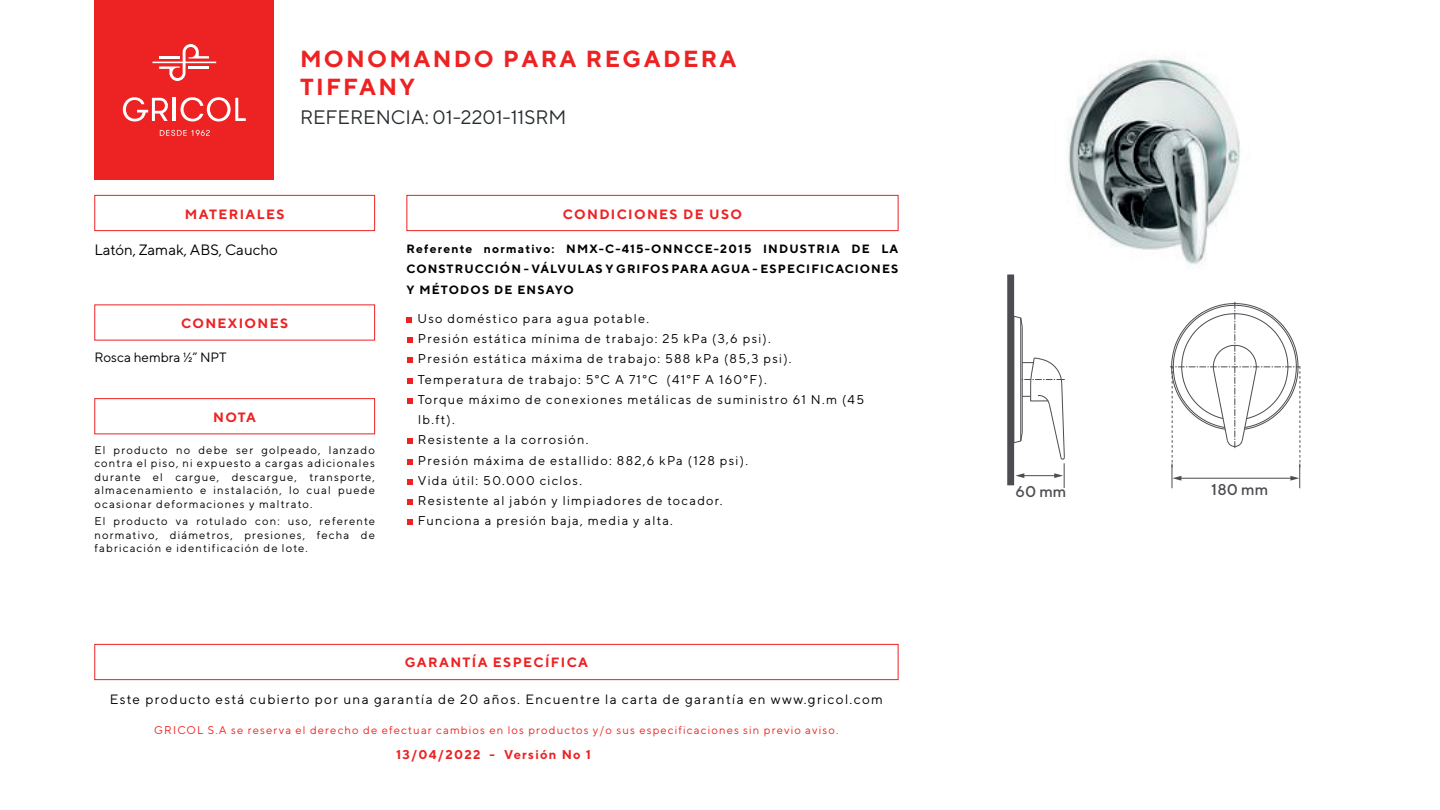
<style>
.page{position:relative;width:1440px;height:810px;background:#fff}
.page>*{position:absolute;margin:0;border:0;box-sizing:border-box;transform-origin:0 0}
.t1{font:700 23.25px/27.9px "TT Norms";letter-spacing:.1em;color:#ed2223}
.t2{font:19.5px "TT Norms";color:#292d2f}
.t3{font:500 15.67px "TT Norms";color:#4c4c51}
.t4{font:15px "TT Norms";color:#000001}
.t5{font:13.5px "TT Norms";letter-spacing:.1em;color:#000001}
.t6{font:700 13.5px "TT Norms";letter-spacing:.1em;color:#ed2223}
.t7{font:13.5px "TT Norms";color:#000001}
.t8{font:12.75px/20.2px "TT Norms";letter-spacing:.1em;color:#000001}
.t9{font:700 12.75px "TT Norms";letter-spacing:.1em;color:#ed2223}
.t10{font:700 12px/20.2px "TT Norms";letter-spacing:.09em;color:#000001;text-align:justify}
.t11{font:11.25px/13.5px "TT Norms";letter-spacing:.1em;color:#000001;text-align:justify}
.t12{font:11.25px "TT Norms";letter-spacing:.1em;color:#ed2323}
</style>
<div class="page">
<div style="left:94px;top:0;width:180px;height:180px;background:#ed2323"></div>
<svg style="left:152px;top:44px;width:64px;height:37px"></svg>
<svg style="left:123px;top:97px;width:45px;height:24px"></svg>
<hr style="left:173px;top:98px;width:3px;height:23px;background:#fff">
<svg style="left:181px;top:97px;width:65px;height:24px"></svg>
<svg style="left:160px;top:130px;width:50px;height:6px"></svg>
<div style="left:94px;top:195px;width:281px;height:36px;border:1px solid #ed2223"></div>
<div style="left:94px;top:644px;width:804px;height:36px;border:1px solid #ed2223"></div>
<div style="left:406px;top:195px;width:492px;height:36px;border:1px solid #ed2223"></div>
<div style="left:94px;top:398px;width:281px;height:36px;border:1px solid #ed2223"></div>
<svg style="left:1170px;top:302px;width:131px;height:186px"></svg>
<hr style="left:1022px;top:326px;width:1px;height:107px;background:#4c4c51">
<svg style="left:1014px;top:315px;width:9px;height:12px"></svg>
<hr style="left:1020px;top:318px;width:1px;height:123px;background:#4c4c51">
<svg style="left:1013px;top:357px;width:52px;height:131px"></svg>
<div style="left:1008px;top:275px;width:6px;height:210px;background:#4c4c51"></div>
<div style="left:1007px;top:275px;width:7px;height:210px;border:1px solid #4c4c51"></div>
<img style="left:1067px;top:58px;width:173px;height:207px">
<svg style="left:406px;top:317px;width:6px;height:6px"></svg>
<svg style="left:407px;top:337px;width:6px;height:6px"></svg>
<svg style="left:407px;top:358px;width:6px;height:5px"></svg>
<svg style="left:407px;top:378px;width:6px;height:6px"></svg>
<svg style="left:407px;top:398px;width:6px;height:6px"></svg>
<svg style="left:407px;top:439px;width:6px;height:5px"></svg>
<svg style="left:407px;top:459px;width:6px;height:6px"></svg>
<svg style="left:407px;top:479px;width:6px;height:6px"></svg>
<svg style="left:407px;top:499px;width:6px;height:6px"></svg>
<svg style="left:407px;top:520px;width:6px;height:5px"></svg>
<h1 class="t1" style="left:300px;top:44px;width:438px">MONOMANDO PARA REGADERA<br>TIFFANY</h1>
<h2 class="t2" style="left:300px;top:106px;width:268px">REFERENCIA: 01-2201-11SRM</h2>
<p class="t6" style="left:185px;top:206px;width:101px">MATERIALES</p>
<p class="t4" style="left:94px;top:240px;width:185px">Latón, Zamak, ABS, Caucho</p>
<p class="t6" style="left:563px;top:206px;width:181px">CONDICIONES DE USO</p>
<p class="t10" style="left:406px;top:238px;width:493px">Referente normativo: NMX-C-415-ONNCCE-2015 INDUSTRIA DE LA CONSTRUCCIÓN - VÁLVULAS Y GRIFOS PARA AGUA - ESPECIFICACIONES Y MÉTODOS DE ENSAYO</p>
<p class="t6" style="left:181px;top:315px;width:108px">CONEXIONES</p>
<p class="t7" style="left:94px;top:349px;width:134px">Rosca hembra ½” NPT</p>
<p class="t6" style="left:213px;top:409px;width:44px">NOTA</p>
<p class="t11" style="left:94px;top:443px;width:282px">El producto no debe ser golpeado, lanzado contra el piso, ni expuesto a cargas adicionales durante el cargue, descargue, transporte, almacenamiento e instalación, lo cual puede ocasionar deformaciones y maltrato.</p>
<p class="t11" style="left:94px;top:514px;width:282px">El producto va rotulado con: uso, referente normativo, diámetros, presiones, fecha de fabricación e identificación de lote.</p>
<p class="t8" style="left:417px;top:308px;width:448px">Uso doméstico para agua potable.<br>Presión estática mínima de trabajo: 25 kPa (3,6 psi).<br>Presión estática máxima de trabajo: 588 kPa (85,3 psi).<br>Temperatura de trabajo: 5°C A 71°C (41°F A 160°F).<br>Torque máximo de conexiones metálicas de suministro 61 N.m (45 lb.ft).<br>Resistente a la corrosión.<br>Presión máxima de estallido: 882,6 kPa (128 psi).<br>Vida útil: 50.000 ciclos.<br>Resistente al jabón y limpiadores de tocador.<br>Funciona a presión baja, media y alta.</p>
<p class="t6" style="left:405px;top:654px;width:185px">GARANTÍA ESPECÍFICA</p>
<p class="t5" style="left:110px;top:691px;width:775px">Este producto está cubierto por una garantía de 20 años. Encuentre la carta de garantía en www.gricol.com</p>
<p class="t12" style="left:154px;top:723px;width:686px">GRICOL S.A se reserva el derecho de efectuar cambios en los productos y/o sus especificaciones sin previo aviso.</p>
<p class="t9" style="left:396px;top:747px;width:196px">13/04/2022 - Versión No 1</p>
<p class="t3" style="left:1015px;top:482px;width:53px">60 mm</p>
<p class="t3" style="left:1211px;top:480px;width:58px">180 mm</p>
</div>
